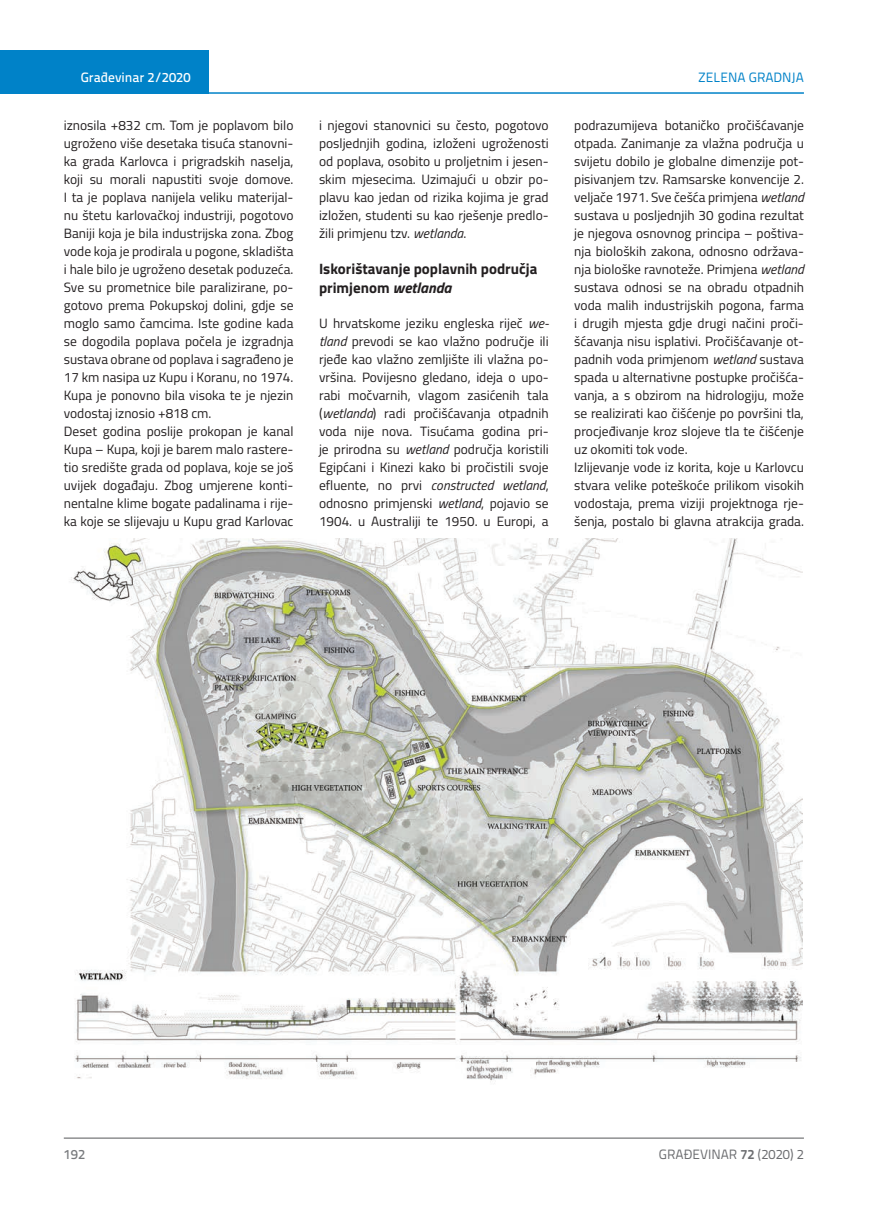
<style>
.page{position:relative;width:872px;height:1212px;background:#fff}
.page>*{position:absolute;margin:0;border:0;box-sizing:border-box;transform-origin:0 0}
.t1{font:700 15px/19.5px "Titillium";color:#231f20}
.t2{font:13.5px/18px "Titillium";color:#231f20}
.t3{font:13.5px "Titillium Text 22 L";color:#6c6d70}
.t4{font:500 13.5px "Titillium Text 22 L";color:#fff}
.t5{font:13.5px "Titillium Text 22 L";color:#0082c8}
.t6{font:500 13.5px "Titillium Text 22 L";color:#787a7d}
.s1{font-style:italic}
.s2{font-weight:700}
</style>
<div class="page">
<div style="left:0;top:50px;width:208px;height:44px;background:#0082c8"></div>
<hr style="left:0;top:92px;width:804px;height:2px;background:#0082c8">
<hr style="left:64px;top:1138px;width:740px;height:1px;background:#57585a">
<img style="left:71px;top:539px;width:731px;height:543px">
<p class="t4" style="left:81px;top:67px;width:111px">Građevinar 2/2020</p>
<p class="t5" style="left:698px;top:68px;width:107px">ZELENA GRADNJA</p>
<p class="t2" style="left:64px;top:115px;width:231px">iznosila +832 cm. Tom je poplavom bilo ugroženo više desetaka tisuća stanovni&shy;ka grada Karlovca i prigradskih naselja, koji su morali napustiti svoje domove.<br>I ta je poplava nanijela veliku materijal&shy;nu štetu karlovačkoj industriji, pogotovo Baniji koja je bila industrijska zona. Zbog vode koja je prodirala u pogone, skladišta i hale bilo je ugroženo desetak poduzeća.<br>Sve su prometnice bile paralizirane, po&shy;gotovo prema Pokupskoj dolini, gdje se moglo samo čamcima. Iste godine kada se dogodila poplava počela je izgradnja sustava obrane od poplava i sagrađeno je 17 km nasipa uz Kupu i Koranu, no 1974.<br>Kupa je ponovno bila visoka te je njezin vodostaj iznosio +818 cm.<br>Deset godina poslije prokopan je kanal Kupa – Kupa, koji je barem malo rastere&shy;tio središte grada od poplava, koje se još uvijek događaju. Zbog umjerene konti&shy;nentalne klime bogate padalinama i rije&shy;ka koje se slijevaju u Kupu grad Karlovac</p>
<p class="t2" style="left:319px;top:115px;width:231px;text-align:justify">i njegovi stanovnici su često, pogotovo posljednjih godina, izloženi ugroženosti od poplava, osobito u proljetnim i jesen&shy;skim mjesecima. Uzimajući u obzir po&shy;plavu kao jedan od rizika kojima je grad izložen, studenti su kao rješenje predlo&shy;žili primjenu tzv. <span class="s1">wetlanda</span>.</p>
<p class="t2" style="left:574px;top:115px;width:231px">podrazumijeva botaničko pročišćavanje otpada. Zanimanje za vlažna područja u svijetu dobilo je globalne dimenzije pot&shy;pisivanjem tzv. Ramsarske konvencije 2. veljače 1971. Sve češća primjena <span class="s1">wetland </span>sustava u posljednjih 30 godina rezultat je njegova osnovnog principa – poštiva&shy;nja bioloških zakona, odnosno održava&shy;nja biološke ravnoteže. Primjena <span class="s1">wetland </span>sustava odnosi se na obradu otpadnih voda malih industrijskih pogona, farma i drugih mjesta gdje drugi načini proči&shy;šćavanja nisu isplativi. Pročišćavanje ot&shy;padnih voda primjenom <span class="s1">wetland</span> sustava spada u alternativne postupke pročišća&shy;vanja, a s obzirom na hidrologiju, može se realizirati kao čišćenje po površini tla, procjeđivanje kroz slojeve tla te čišćenje uz okomiti tok vode.<br>Izlijevanje vode iz korita, koje u Karlovcu stvara velike poteškoće prilikom visokih vodostaja, prema viziji projektnoga rje&shy;šenja, postalo bi glavna atrakcija grada.</p>
<p class="t1" style="left:319px;top:258px;width:220px">Iskorištavanje poplavnih područja primjenom <span class="s1">wetlanda</span></p>
<p class="t2" style="left:319px;top:313px;width:231px;text-align:justify">U hrvatskome jeziku engleska riječ <span class="s1">we&shy;tland</span> prevodi se kao vlažno područje ili rjeđe kao vlažno zemljište ili vlažna po&shy;vršina. Povijesno gledano, ideja o upo&shy;rabi močvarnih, vlagom zasićenih tala (<span class="s1">wetlanda</span>) radi pročišćavanja otpadnih voda nije nova. Tisućama godina pri&shy;je prirodna su <span class="s1">wetland</span> područja koristili Egipćani i Kinezi kako bi pročistili svoje efluente, no prvi <span class="s1">constructed wetland</span>, odnosno primjenski <span class="s1">wetland</span>, pojavio se 1904. u Australiji te 1950. u Europi, a</p>
<p class="t6" style="left:64px;top:1144px;width:23px">192</p>
<p class="t3" style="left:659px;top:1144px;width:146px">GRAĐEVINAR <span class="s2">72</span> (2020) 2</p>
</div>
